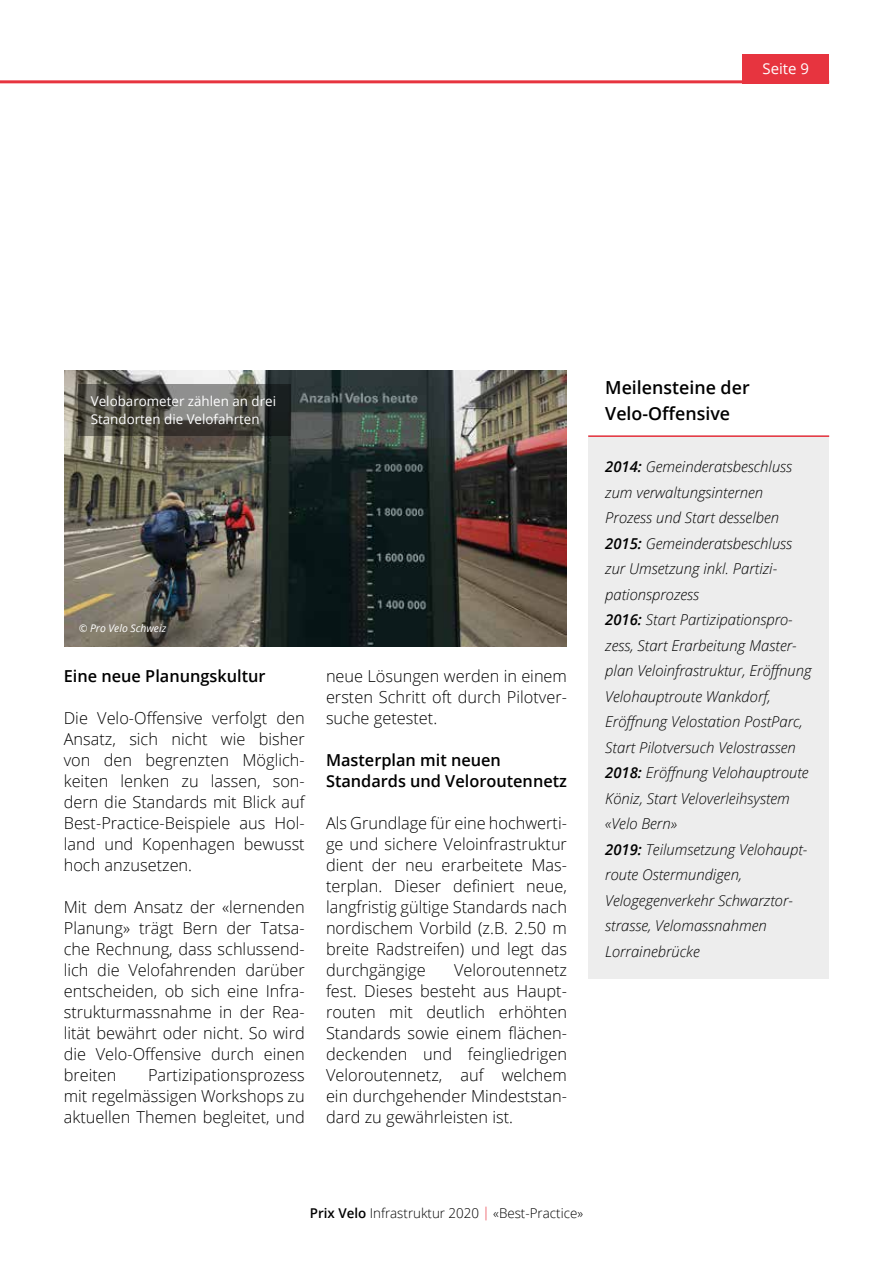
<style>
.page{position:relative;width:893px;height:1263px;background:#fff}
.page>*{position:absolute;margin:0;border:0;box-sizing:border-box;transform-origin:0 0}
.t1{font:600 18px/25.5px "Open Sans";color:#000}
.t2{font:300 16.5px/21px "Open Sans";color:#000;text-align:justify}
.t3{font:600 16.5px/21px "Open Sans";color:#000}
.t4{font:italic 300 15px/25.5px "Open Sans";color:#000}
.t5{font:15px "Open Sans";color:#fff}
.t6{font:13.5px/18px "Open Sans";color:#fff}
.t7{font:300 13.5px "Open Sans";color:#000}
.t8{font:italic 10.5px "Open Sans";color:#fff}
.s1{font-weight:600}
.s2{color:#e7343f}
</style>
<div class="page">
<div style="left:742px;top:54px;width:87px;height:29px;background:#e7343f"></div>
<hr style="left:0;top:80px;width:829px;height:3px;background:#e7343f">
<div style="left:588px;top:435px;width:241px;height:544px;background:#ededed"></div>
<hr style="left:588px;top:435px;width:241px;height:2px;background:#e7343f">
<img style="left:65px;top:371px;width:502px;height:275px">
<svg style="left:78px;top:384px;width:212px;height:51px;background:#51504a"></svg>
<p class="t5" style="left:762px;top:58px;width:48px">Seite 9</p>
<p class="t6" style="left:91px;top:391px;width:187px">Velobarometer zählen an drei<br>Standorten die Velofahrten</p>
<p class="t8" style="left:79px;top:620px;width:89px">© Pro Velo Schweiz</p>
<p class="t3" style="left:64px;top:665px;width:203px">Eine neue Planungskultur</p>
<p class="t2" style="left:64px;top:707px;width:242px">Die Velo-Offensive verfolgt den Ansatz, sich nicht wie bisher von den begrenzten Möglich&shy;keiten lenken zu lassen, son&shy;dern die Standards mit Blick auf Best-Practice-Beispiele aus Hol&shy;land und Kopenhagen bewusst hoch anzusetzen.</p>
<p class="t2" style="left:64px;top:896px;width:242px">Mit dem Ansatz der «lernenden Planung» trägt Bern der Tatsa&shy;che Rechnung, dass schlussend&shy;lich die Velofahrenden darüber entscheiden, ob sich eine Infra&shy;strukturmassnahme in der Rea&shy;lität bewährt oder nicht. So wird die Velo-Offensive durch einen breiten</p>
<p class="t2" style="left:64px;top:1064px;width:242px;text-indent:84px">Partizipationsprozess mit regelmässigen Workshops zu aktuellen Themen begleitet, und</p>
<p class="t2" style="left:326px;top:665px;width:242px">neue Lösungen werden in einem ersten Schritt oft durch Pilotver&shy;suche getestet.</p>
<p class="t3" style="left:326px;top:749px;width:242px">Masterplan mit neuen<br>Standards und Veloroutennetz</p>
<p class="t2" style="left:326px;top:812px;width:242px">Als Grundlage für eine hochwerti&shy;ge und sichere Veloinfrastruktur dient der neu erarbeitete Mas&shy;terplan. Dieser definiert neue, langfristig gültige Standards nach nordischem Vorbild (z.B. 2.50 m breite Radstreifen) und legt das durchgängige</p>
<p class="t2" style="left:326px;top:959px;width:242px;text-indent:128px">Veloroutennetz fest. Dieses besteht aus Haupt&shy;routen mit deutlich erhöhten Standards sowie einem flächen&shy;deckenden und feingliedrigen Veloroutennetz, auf welchem ein durchgehender Mindeststan&shy;dard zu gewährleisten ist.</p>
<p class="t1" style="left:605px;top:374px;width:146px">Meilensteine der<br>Velo-Offensive</p>
<p class="t4" style="left:605px;top:454px;width:208px"><span class="s1">2014:</span> Gemeinderatsbeschluss zum verwaltungsinternen<br>Prozess und Start desselben<br><span class="s1">2015:</span> Gemeinderatsbeschluss zur Umsetzung inkl. Partizi&shy;pationsprozess<br><span class="s1">2016:</span> Start Partizipationspro&shy;zess, Start Erarbeitung Master&shy;plan Veloinfrastruktur, Eröffnung<br>Velohauptroute Wankdorf,<br>Eröffnung Velostation PostParc,<br>Start Pilotversuch Velostrassen<br><span class="s1">2018:</span> Eröffnung Velohauptroute<br>Köniz, Start Veloverleihsystem «Velo Bern»<br><span class="s1">2019:</span> Teilumsetzung Velohaupt&shy;route Ostermundigen,<br>Velogegenverkehr Schwarztor&shy;strasse, Velomassnahmen<br>Lorrainebrücke</p>
<p class="t7" style="left:310px;top:1204px;width:275px"><span class="s1">Prix Velo</span> Infrastruktur 2020 <span class="s2">|</span> «Best-Practice»</p>
</div>
